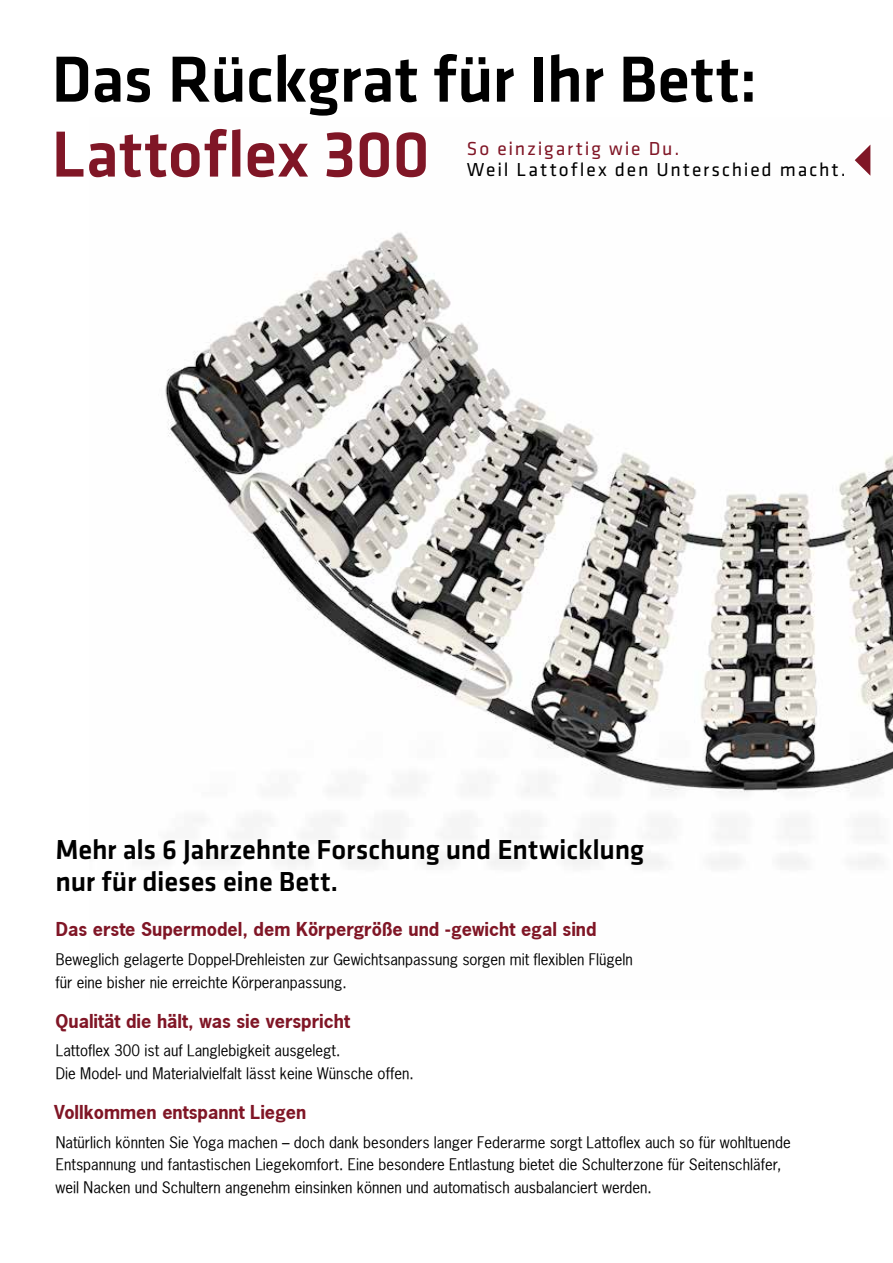
<style>
.page{position:relative;width:893px;height:1263px;background:#fff}
.page>*{position:absolute;margin:0;border:0;box-sizing:border-box;transform-origin:0 0}
.t1{font:500 67.5px "Klavika";letter-spacing:-.01em;color:#000}
.t2{font:500 67.5px "Klavika";color:#801626}
.t3{font:500 28.5px/31.7px "Klavika";letter-spacing:-.005em;color:#000}
.t4{font:19.5px "Klavika";letter-spacing:.1em;color:#000}
.t5{font:19.5px "Klavika";letter-spacing:.09em;color:#801626}
.t6{font:700 18px "News Gothic";color:#801626}
.t7{font:15px/22.5px "News Gothic";color:#000}
</style>
<div class="page">
<img style="left:165px;top:144px;width:728px;height:722px">
<svg style="left:855px;top:145px;width:15px;height:31px"></svg>
<h1 class="t1" style="left:51px;top:43px;width:708px">Das Rückgrat für Ihr Bett:</h1>
<h1 class="t2" style="left:51px;top:117px;width:380px">Lattoflex 300</h1>
<h3 class="t5" style="left:467px;top:138px;width:214px">So einzigartig wie Du.</h3>
<h3 class="t4" style="left:467px;top:159px;width:380px">Weil Lattoflex den Unterschied macht.</h3>
<h2 class="t3" style="left:55px;top:834px;width:590px">Mehr als 6 Jahrzehnte Forschung und Entwicklung nur für dieses eine Bett.</h2>
<p class="t6" style="left:56px;top:918px;width:542px">Das erste Supermodel, dem Körpergröße und -gewicht egal sind</p>
<p class="t7" style="left:56px;top:948px;width:579px">Beweglich gelagerte Doppel-Drehleisten zur Gewichtsanpassung sorgen mit flexiblen Flügeln für eine bisher nie erreichte Körperanpassung.</p>
<p class="t6" style="left:56px;top:1009px;width:296px">Qualität die hält, was sie verspricht</p>
<p class="t7" style="left:56px;top:1039px;width:359px">Lattoflex 300 ist auf Langlebigkeit ausgelegt.<br>Die Model- und Materialvielfalt lässt keine Wünsche offen.</p>
<p class="t6" style="left:54px;top:1100px;width:254px">Vollkommen entspannt Liegen</p>
<p class="t7" style="left:56px;top:1130px;width:737px">Natürlich könnten Sie Yoga machen – doch dank besonders langer Federarme sorgt Lattoflex auch so für wohltuende<br>Entspannung und fantastischen Liegekomfort. Eine besondere Entlastung bietet die Schulterzone für Seitenschläfer, weil Nacken und Schultern angenehm einsinken können und automatisch ausbalanciert werden.</p>
</div>
